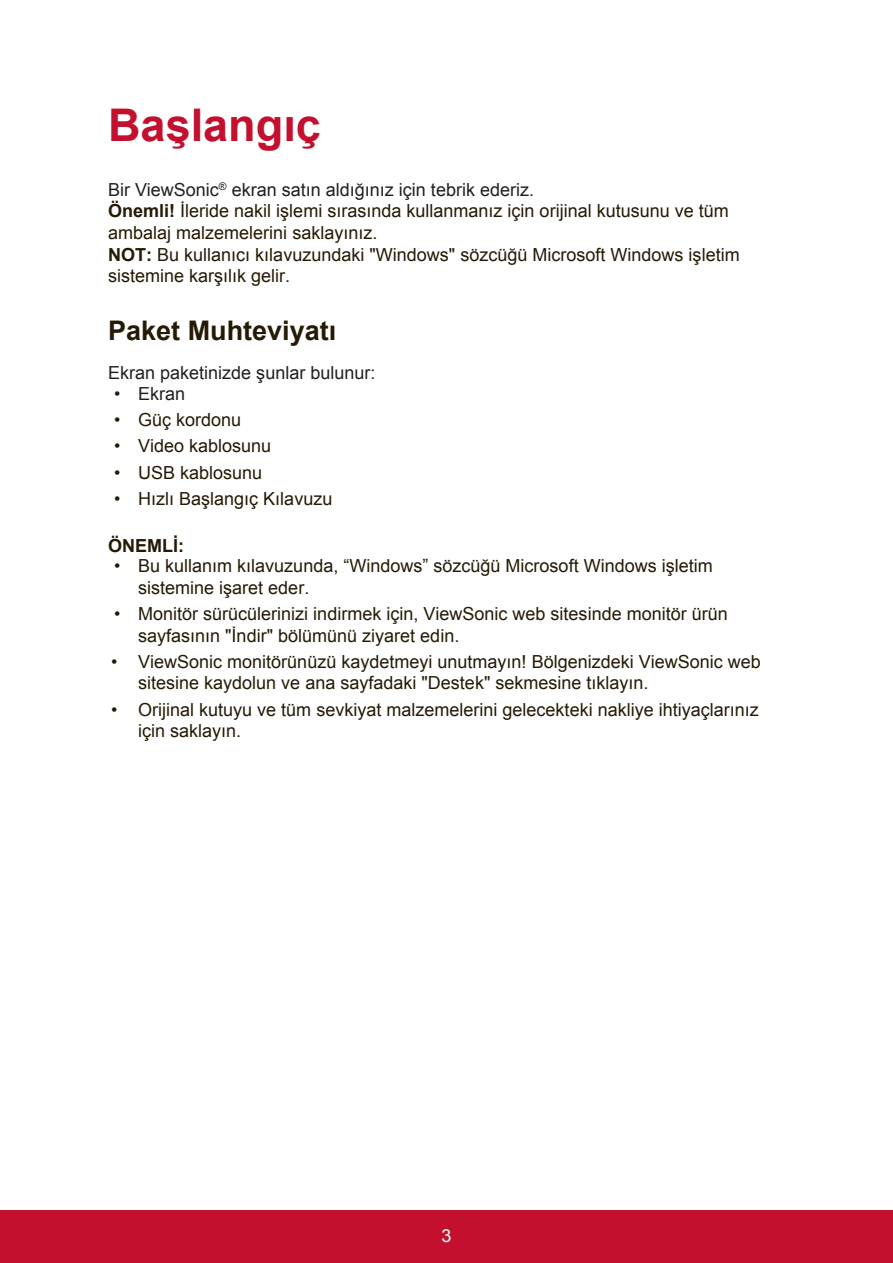
<style>
.page{position:relative;width:893px;height:1263px;background:#fff}
.page>*{position:absolute;margin:0;border:0;box-sizing:border-box;transform-origin:0 0}
.t1{font:700 45px "Arial";color:#c3102f}
.t2{font:700 27px "Arial";color:#251a05}
.t3{font:18px/21.6px "Arial";color:#251a05}
.t4{font:18px "Arial";color:#231f20}
.t5{font:700 18px "Arial";color:#251a05}
.t6{font:18px "Arial";color:#fff}
.s1{color:#231f20}
.s2{font-weight:700}
</style>
<div class="page">
<div style="left:0;top:1210px;width:892px;height:53px;background:#c3102f"></div>
<h1 class="t1" style="left:108px;top:95px;width:214px">Başlangıç</h1>
<p class="t3" style="left:108px;top:179px;width:632px"><span class="s1">Bir ViewSonic</span><sup>®</sup> <span class="s1">ekran satın aldığınız için tebrik ederiz.<br></span><span class="s2">Önemli!</span> İleride nakil işlemi sırasında kullanmanız için orijinal kutusunu ve tüm ambalaj malzemelerini saklayınız.<br><span class="s2">NOT:</span> Bu kullanıcı kılavuzundaki "Windows" sözcüğü Microsoft Windows işletim sistemine karşılık gelir.</p>
<h2 class="t2" style="left:108px;top:312px;width:230px">Paket Muhteviyatı</h2>
<p class="t4" style="left:108px;top:360px;width:269px">Ekran paketinizde şunlar bulunur:</p>
<p class="t4" style="left:114px;top:382px;width:73px">• Ekran</p>
<p class="t3" style="left:114px;top:409px;width:129px">• Güç kordonu</p>
<p class="t3" style="left:114px;top:435px;width:159px">• Video kablosunu</p>
<p class="t3" style="left:114px;top:461px;width:150px">• USB kablosunu</p>
<p class="t3" style="left:114px;top:488px;width:220px">• Hızlı Başlangıç Kılavuzu</p>
<p class="t5" style="left:108px;top:534px;width:77px">ÖNEMLİ:</p>
<p class="t3" style="left:138px;top:555px;width:576px;text-indent:-24px">• Bu kullanım kılavuzunda, “Windows” sözcüğü Microsoft Windows işletim sistemine işaret eder.</p>
<p class="t3" style="left:138px;top:603px;width:591px;text-indent:-24px">• Monitör sürücülerinizi indirmek için, ViewSonic web sitesinde monitör ürün sayfasının "İndir" bölümünü ziyaret edin.</p>
<p class="t3" style="left:138px;top:651px;width:624px;text-indent:-27px">• ViewSonic monitörünüzü kaydetmeyi unutmayın! Bölgenizdeki ViewSonic web sitesine kaydolun ve ana sayfadaki "Destek" sekmesine tıklayın.</p>
<p class="t3" style="left:138px;top:698px;width:622px;text-indent:-27px">• Orijinal kutuyu ve tüm sevkiyat malzemelerini gelecekteki nakliye ihtiyaçlarınız için saklayın.</p>
<p class="t6" style="left:441px;top:1223px;width:12px">3</p>
</div>
